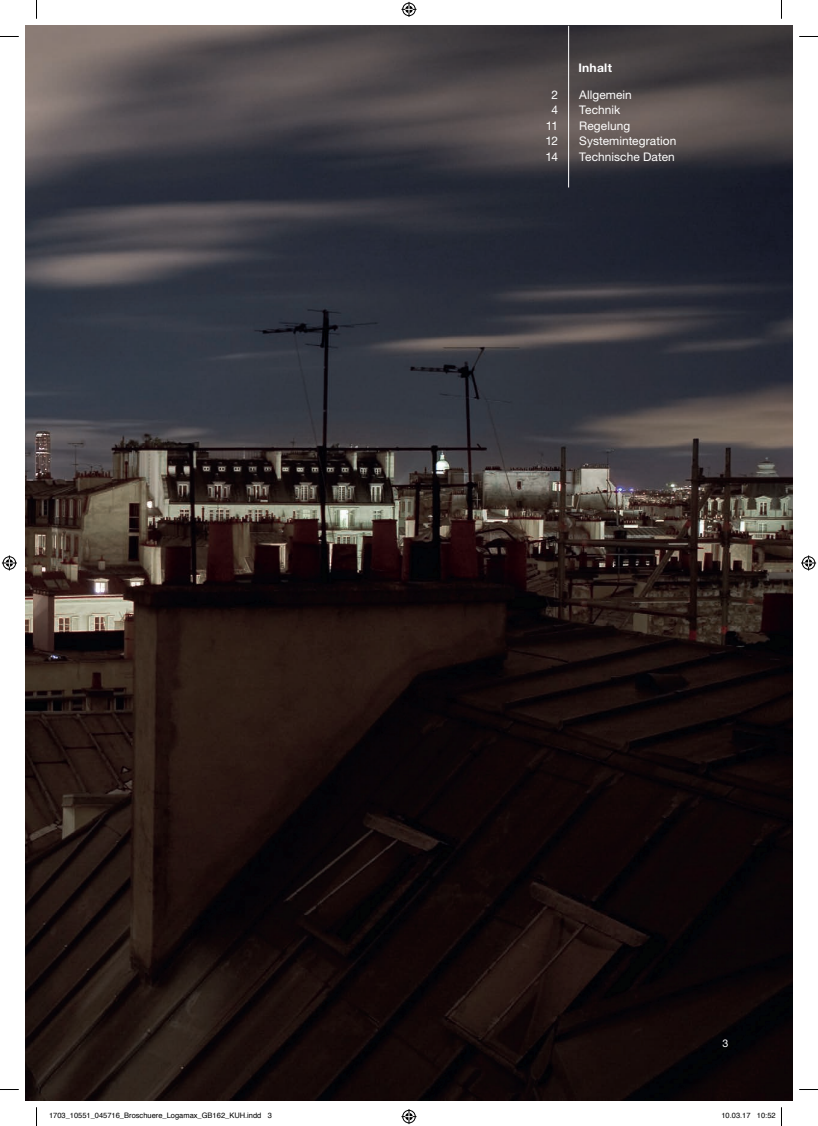
<style>
.page{position:relative;width:818px;height:1126px;background:#fff}
.page>*{position:absolute;margin:0;border:0;box-sizing:border-box;transform-origin:0 0}
.t1{font:11.88px/15.5px "Helvetica Neue LT Pro";letter-spacing:.005em;color:#fff}
.t2{font:700 11.88px "Helvetica Neue LT Pro";letter-spacing:.02em;color:#fff}
.t3{font:10.62px "Helvetica Neue LT Pro";color:#fff}
.t4{font:7.5px "Helvetica";color:#000}
</style>
<div class="page">
<img style="left:26px;top:26px;width:765px;height:1073px">
<hr style="left:568px;top:26px;width:1px;height:161px;background:#fff">
<svg style="left:0;top:36px;width:19px;height:1px"></svg>
<svg style="left:799px;top:36px;width:18px;height:1px"></svg>
<svg style="left:0;top:1089px;width:19px;height:1px"></svg>
<svg style="left:799px;top:1089px;width:18px;height:1px"></svg>
<svg style="left:36px;top:0;width:1px;height:19px"></svg>
<svg style="left:36px;top:1107px;width:1px;height:18px"></svg>
<svg style="left:401px;top:2px;width:15px;height:15px"></svg>
<svg style="left:401px;top:1109px;width:15px;height:14px"></svg>
<svg style="left:2px;top:555px;width:15px;height:15px"></svg>
<svg style="left:801px;top:555px;width:14px;height:15px"></svg>
<h1 class="t1" style="left:545px;top:88px;width:14px;text-align:center">2<br>4<br>11<br>12<br>14</h1>
<h1 class="t2" style="left:578px;top:63px;width:35px">Inhalt</h1>
<h1 class="t1" style="left:579px;top:88px;width:99px">Allgemein<br>Technik<br>Regelung<br>Systemintegration<br>Technische Daten</h1>
<h2 class="t3" style="left:722px;top:1039px;width:7px">3</h2>
<p class="t4" style="left:49px;top:1109px;width:224px">1703_10551_045716_Broschuere_Logamax_GB162_KUH.indd 3</p>
<p class="t4" style="left:721px;top:1109px;width:56px">10.03.17 10:52</p>
</div>
